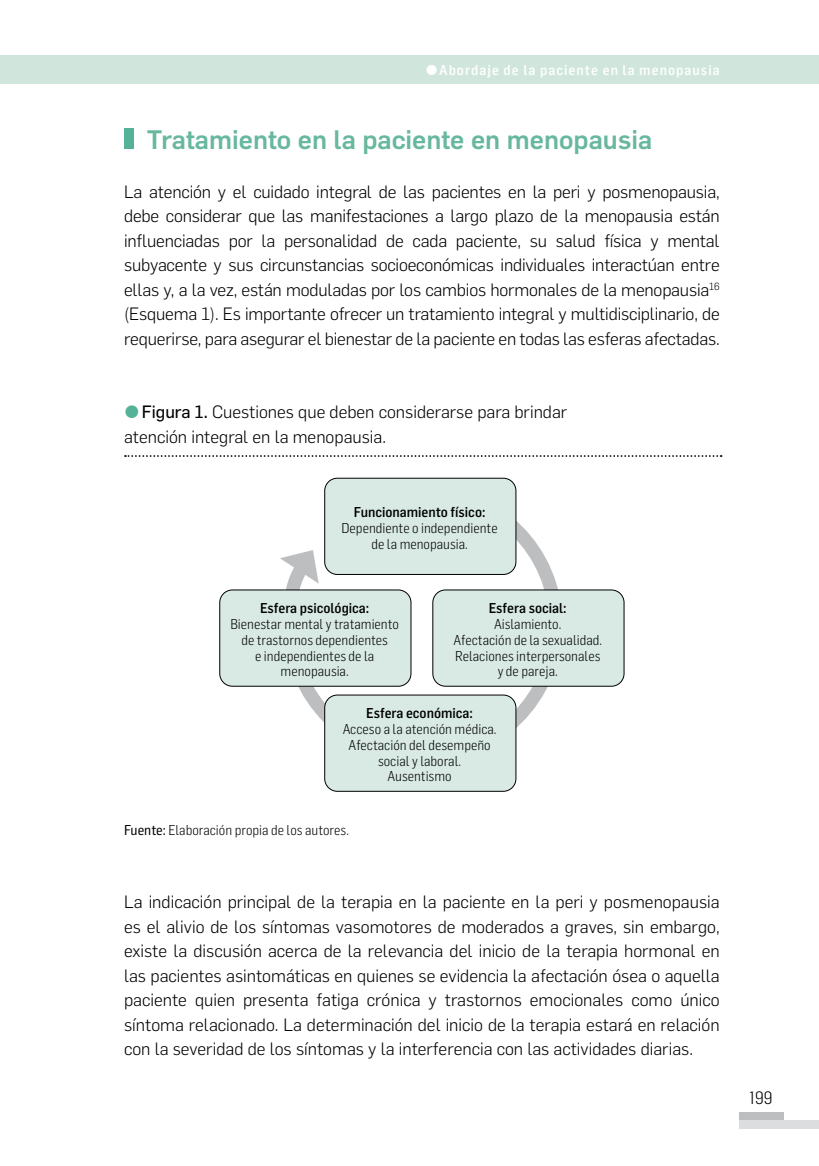
<style>
.page{position:relative;width:819px;height:1166px;background:#fff}
.page>*{position:absolute;margin:0;border:0;box-sizing:border-box;transform-origin:0 0}
.t1{font:500 26.25px "Flama";color:#68b79f}
.t2{font:300 17.5px/24.5px "Flama";color:#000;text-align:justify}
.t3{font:300 17.5px "Flama Semicondensed";color:#000}
.t4{font:300 14px/15.8px "Flama Semicondensed";color:#000;text-align:center}
.t5{font:500 14px "Flama Semicondensed";color:#000}
.t6{font:500 14px "Flama Semicondensed";letter-spacing:.075em;color:#fff}
.s1{font-family:"Flama Basic";font-weight:400}
.s2{font-family:"Flama Semicondensed Basic";font-weight:400}
</style>
<div class="page">
<div style="left:739px;top:1112px;width:44px;height:9px;background:#bcbec0"></div>
<div style="left:739px;top:1120px;width:80px;height:9px;background:#dcddde"></div>
<div style="left:0;top:55px;width:819px;height:28px;background:#d0e6dd"></div>
<div style="left:124px;top:128px;width:10px;height:21px;background:#55b197"></div>
<svg style="left:125px;top:455px;width:596px;height:2px"></svg>
<svg style="left:277px;top:478px;width:292px;height:292px"></svg>
<svg style="left:280px;top:550px;width:39px;height:34px"></svg>
<div style="left:325px;top:478px;width:191px;height:96px;background:#d8eae3;border-radius:13px"></div>
<div style="left:324px;top:478px;width:192px;height:97px;border:1px solid #000;border-radius:13px"></div>
<div style="left:325px;top:695px;width:191px;height:96px;background:#d8eae3;border-radius:13px"></div>
<div style="left:324px;top:695px;width:192px;height:97px;border:1px solid #000;border-radius:13px"></div>
<div style="left:220px;top:590px;width:191px;height:96px;background:#d8eae3;border-radius:13px"></div>
<div style="left:219px;top:589px;width:192px;height:97px;border:1px solid #000;border-radius:13px"></div>
<div style="left:433px;top:590px;width:191px;height:96px;background:#d8eae3;border-radius:13px"></div>
<div style="left:432px;top:589px;width:192px;height:97px;border:1px solid #000;border-radius:13px"></div>
<p class="t6" style="left:439px;top:61px;width:282px">Abordaje de la paciente en la menopausia</p>
<h1 class="t1" style="left:147px;top:120px;width:507px">Tratamiento en la paciente en menopausia</h1>
<p class="t2" style="left:124px;top:178px;width:597px">La atención y el cuidado integral de las pacientes en la peri y posmenopausia, debe considerar que las manifestaciones a largo plazo de la menopausia están influenciadas por la personalidad de cada paciente, su salud física y mental subyacente y sus circunstancias socioeconómicas individuales interactúan entre ellas y, a la vez, están moduladas por los cambios hormonales de la menopausia<sup>16 </sup>(Esquema 1). Es importante ofrecer un tratamiento integral y multidisciplinario, de requerirse, para asegurar el bienestar de la paciente en todas las esferas afectadas.</p>
<p class="t2" style="left:124px;top:399px;width:445px;text-indent:18px"><span class="s1">Figura 1.</span> Cuestiones que deben considerarse para brindar atención integral en la menopausia.</p>
<p class="t5" style="left:354px;top:503px;width:133px">Funcionamiento físico:</p>
<p class="t4" style="left:341px;top:519px;width:157px">Dependiente o independiente de la menopausia.</p>
<p class="t5" style="left:260px;top:599px;width:111px">Esfera psicológica:</p>
<p class="t4" style="left:230px;top:615px;width:170px">Bienestar mental y tratamiento de trastornos dependientes<br>e independientes de la menopausia.</p>
<p class="t5" style="left:489px;top:599px;width:79px">Esfera social:</p>
<p class="t4" style="left:453px;top:615px;width:150px">Aislamiento.<br>Afectación de la sexualidad.<br>Relaciones interpersonales y de pareja.</p>
<p class="t5" style="left:366px;top:704px;width:108px">Esfera económica:</p>
<p class="t4" style="left:342px;top:720px;width:155px">Acceso a la atención médica.<br>Afectación del desempeño social y laboral.<br>Ausentismo</p>
<p class="t4" style="left:124px;top:821px;width:226px"><span class="s2">Fuente:</span> Elaboración propia de los autores.</p>
<p class="t2" style="left:124px;top:889px;width:597px">La indicación principal de la terapia en la paciente en la peri y posmenopausia es el alivio de los síntomas vasomotores de moderados a graves, sin embargo, existe la discusión acerca de la relevancia del inicio de la terapia hormonal en las pacientes asintomáticas en quienes se evidencia la afectación ósea o aquella paciente quien presenta fatiga crónica y trastornos emocionales como único síntoma relacionado. La determinación del inicio de la terapia estará en relación con la severidad de los síntomas y la interferencia con las actividades diarias.</p>
<p class="t3" style="left:749px;top:1086px;width:24px">199</p>
</div>
